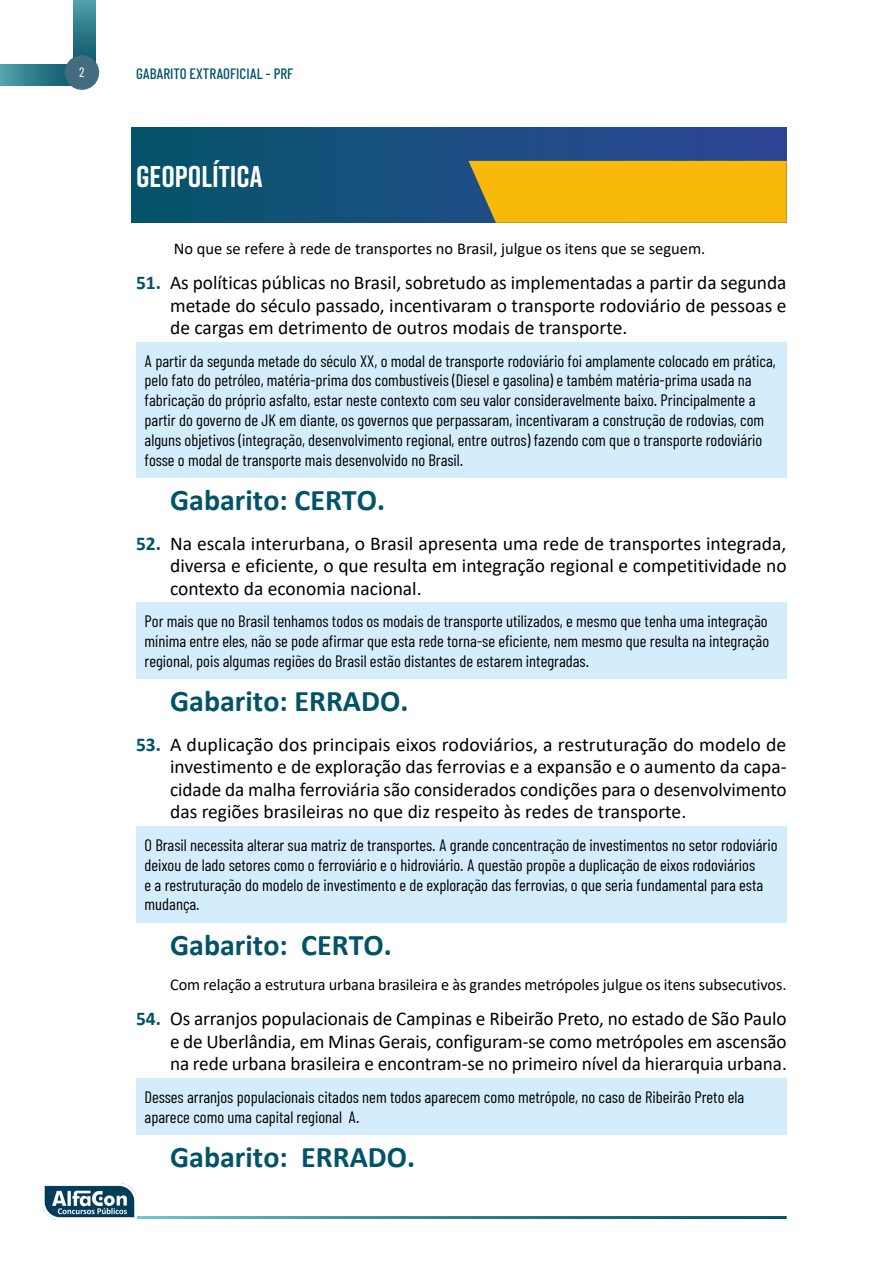
<style>
.page{position:relative;width:893px;height:1263px;background:#fff}
.page>*{position:absolute;margin:0;border:0;box-sizing:border-box;transform-origin:0 0}
.t1{font:700 30px "Calibri";color:#025368}
.t2{font:700 30px "Rift";color:#fff}
.t3{font:19.5px/22.5px "Calibri";color:#000;text-align:justify}
.t4{font:16.5px/19.8px "Barlow Condensed";color:#000}
.t5{font:16.5px "Calibri";letter-spacing:-.005em;color:#000}
.t6{font:500 15px "Barlow Condensed";color:#025368}
.t7{font:13.5px "Barlow Condensed";color:#fff}
.s1{font-weight:700;color:#025368}
.s2{color:#015367}
</style>
<div class="page">
<svg style="left:0;top:64px;width:71px;height:22px"></svg>
<svg style="left:74px;top:0;width:21px;height:61px"></svg>
<div style="left:65px;top:55px;width:34px;height:35px;background:#436c80;border-radius:50%"></div>
<img style="left:43px;top:1183px;width:93px;height:36px">
<div style="left:136px;top:342px;width:651px;height:135px;background:#d4edfc"></div>
<div style="left:136px;top:602px;width:651px;height:77px;background:#d4edfc"></div>
<div style="left:136px;top:826px;width:651px;height:96px;background:#d4edfc"></div>
<div style="left:136px;top:1078px;width:651px;height:56px;background:#d4edfc"></div>
<div style="left:132px;top:128px;width:655px;height:95px;background:linear-gradient(to right,#05556b,#314696)"></div>
<div style="left:468px;top:161px;width:319px;height:62px;background:#f8b90b"></div>
<p class="t7" style="left:79px;top:64px;width:7px">2</p>
<p class="t6" style="left:136px;top:64px;width:159px">GABARITO EXTRAOFICIAL - PRF</p>
<h1 class="t2" style="left:136px;top:155px;width:128px">GEOPOLÍTICA</h1>
<p class="t5" style="left:174px;top:237px;width:533px">No que se refere à rede de transportes no Brasil, julgue os itens que se seguem.</p>
<p class="t3" style="left:170px;top:271px;width:618px;text-indent:-34px"><span class="s1">51.</span> As políticas públicas no Brasil, sobretudo as implementadas a partir da segunda metade do século passado, incentivaram o transporte rodoviário de pessoas e de cargas em detrimento de outros modais de transporte.</p>
<p class="t4" style="left:145px;top:350px;width:633px">A partir da segunda metade do século XX, o modal de transporte rodoviário foi amplamente colocado em prática, pelo fato do petróleo, matéria-prima dos combustíveis (Diesel e gasolina) e também matéria-prima usada na fabricação do próprio asfalto, estar neste contexto com seu valor consideravelmente baixo. Principalmente a partir do governo de JK em diante, os governos que perpassaram, incentivaram a construção de rodovias, com alguns objetivos (integração, desenvolvimento regional, entre outros) fazendo com que o transporte rodoviário fosse o modal de transporte mais desenvolvido no Brasil.</p>
<h1 class="t1" style="left:170px;top:479px;width:216px">Gabarito: <span class="s2">CERTO.</span></h1>
<p class="t3" style="left:170px;top:531px;width:618px;text-indent:-34px"><span class="s1">52.</span> Na escala interurbana, o Brasil apresenta uma rede de transportes integrada, diversa e eficiente, o que resulta em integração regional e competitividade no contexto da economia nacional.</p>
<p class="t4" style="left:145px;top:611px;width:626px;text-align:justify">Por mais que no Brasil tenhamos todos os modais de transporte utilizados, e mesmo que tenha uma integração mínima entre eles, não se pode afirmar que esta rede torna-se eficiente, nem mesmo que resulta na integração regional, pois algumas regiões do Brasil estão distantes de estarem integradas.</p>
<h1 class="t1" style="left:170px;top:680px;width:240px">Gabarito: <span class="s2">ERRADO.</span></h1>
<p class="t3" style="left:170px;top:733px;width:618px;text-indent:-34px"><span class="s1">53.</span> A duplicação dos principais eixos rodoviários, a restruturação do modelo de investimento e de exploração das ferrovias e a expansão e o aumento da capa&shy;cidade da malha ferroviária são considerados condições para o desenvolvimento das regiões brasileiras no que diz respeito às redes de transporte.</p>
<p class="t4" style="left:145px;top:835px;width:634px">O Brasil necessita alterar sua matriz de transportes. A grande concentração de investimentos no setor rodoviário deixou de lado setores como o ferroviário e o hidroviário. A questão propõe a duplicação de eixos rodoviários<br>e a restruturação do modelo de investimento e de exploração das ferrovias, o que seria fundamental para esta mudança.</p>
<h1 class="t1" style="left:170px;top:924px;width:223px">Gabarito: <span class="s2">CERTO.</span></h1>
<p class="t5" style="left:170px;top:973px;width:618px">Com relação a estrutura urbana brasileira e às grandes metrópoles julgue os itens subsecutivos.</p>
<p class="t3" style="left:170px;top:1007px;width:618px;text-indent:-34px"><span class="s1">54.</span> Os arranjos populacionais de Campinas e Ribeirão Preto, no estado de São Paulo e de Uberlândia, em Minas Gerais, configuram-se como metrópoles em ascensão na rede urbana brasileira e encontram-se no primeiro nível da hierarquia urbana.</p>
<p class="t4" style="left:145px;top:1086px;width:601px">Desses arranjos populacionais citados nem todos aparecem como metrópole, no caso de Ribeirão Preto ela aparece como uma capital regional A.</p>
<h1 class="t1" style="left:170px;top:1136px;width:247px">Gabarito: <span class="s2">ERRADO.</span></h1>
</div>
